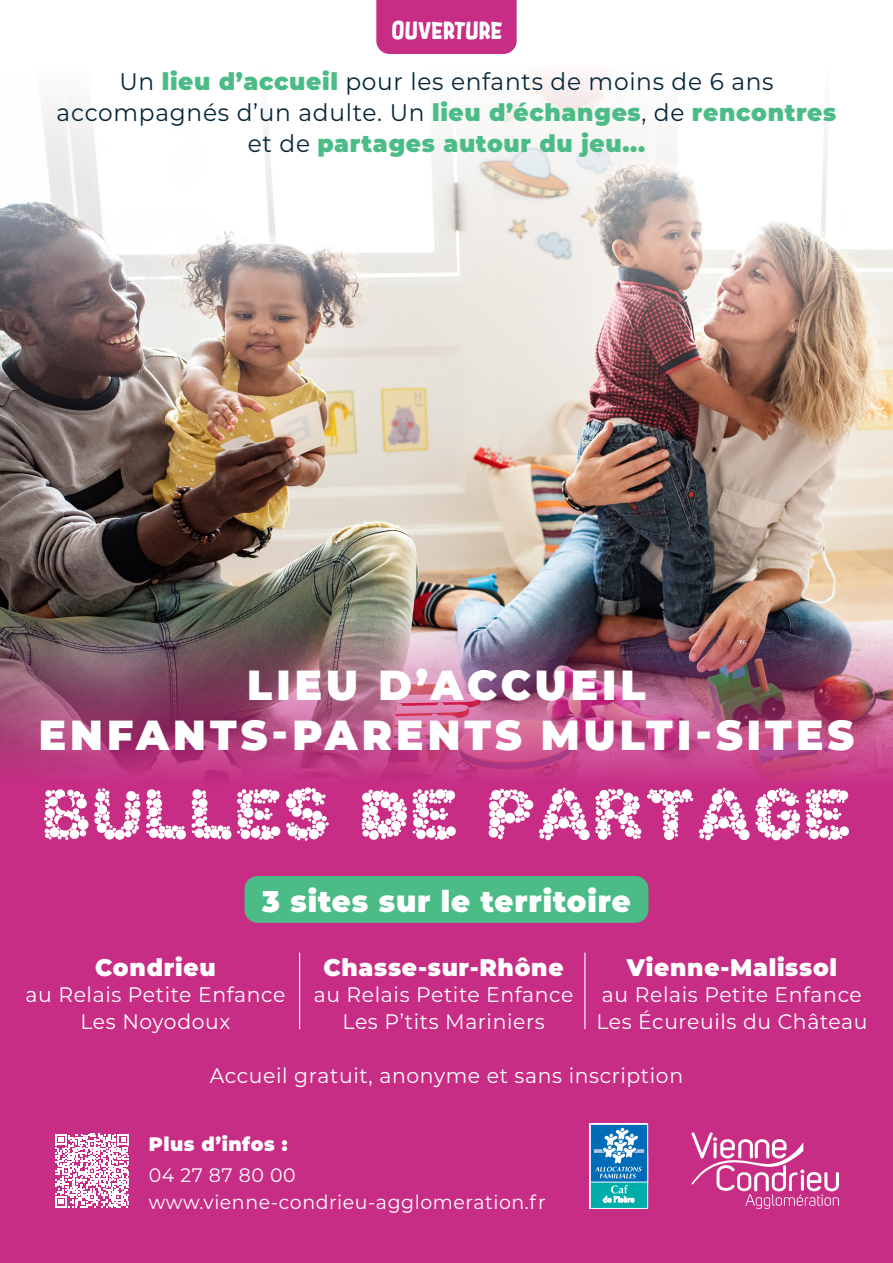
<style>
.page{position:relative;width:893px;height:1263px;background:#fff}
.page>*{position:absolute;margin:0;border:0;box-sizing:border-box;transform-origin:0 0}
.t1{font:75px "Bubble";letter-spacing:-.025em;color:#fff}
.t2{font:900 42px/50.4px "Montserrat";letter-spacing:.1em;color:#fff;text-align:center}
.t3{font:900 30px "Montserrat";letter-spacing:.03em;color:#fff}
.t4{font:24px/30.9px "Montserrat";letter-spacing:.03em;color:#062639;text-align:center}
.t5{font:900 24px "Montserrat";letter-spacing:.03em;color:#fff}
.t6{font:21px "Montserrat";letter-spacing:.03em;color:#fff}
.t7{font:700 21px "Imaginary Friend BB";color:#fff}
.t8{font:19.5px "Montserrat";letter-spacing:.03em;color:#fff}
.t9{font:900 19.5px "Montserrat";letter-spacing:.03em;color:#fff}
.s1{font-weight:900;color:#4cbc86}
</style>
<div class="page">
<img style="left:0;top:72px;width:893px;height:545px">
<img style="left:0;top:617px;width:893px;height:170px">
<div style="left:0;top:787px;width:893px;height:476px;background:#c82d86"></div>
<svg style="left:691px;top:1132px;width:148px;height:77px"></svg>
<svg style="left:55px;top:1134px;width:74px;height:73px"></svg>
<div style="left:244px;top:876px;width:404px;height:47px;background:#4cbc86;border-radius:13px"></div>
<hr style="left:299px;top:952px;width:1px;height:77px;background:#fff">
<hr style="left:584px;top:952px;width:1px;height:77px;background:#fff">
<div style="left:376px;top:0;width:141px;height:54px;background:#c82d86"></div>
<div style="left:590px;top:1154px;width:58px;height:54px;background:#00ada8"></div>
<div style="left:590px;top:1154px;width:58px;height:54px;border:1px solid #fff"></div>
<div style="left:590px;top:1124px;width:58px;height:58px;background:#006bb6"></div>
<div style="left:590px;top:1124px;width:58px;height:58px;border:1px solid #fff"></div>
<svg style="left:594px;top:1128px;width:50px;height:50px"></svg>
<svg style="left:603px;top:1185px;width:31px;height:17px"></svg>
<p class="t7" style="left:391px;top:14px;width:115px">OUVERTURE</p>
<p class="t4" style="left:57px;top:65px;width:781px">Un <span class="s1">lieu d’accueil</span> pour les enfants de moins de 6 ans accompagnés d’un adulte. Un <span class="s1">lieu d’échanges</span>, de <span class="s1">rencontres </span>et de <span class="s1">partages autour du jeu...</span></p>
<p class="t2" style="left:39px;top:657px;width:817px">LIEU D’ACCUEIL<br>ENFANTS-PARENTS MULTI-SITES</p>
<p class="t1" style="left:40px;top:781px;width:814px">BULLES DE PARTAGE</p>
<p class="t3" style="left:262px;top:879px;width:370px">3 sites sur le territoire</p>
<p class="t5" style="left:95px;top:949px;width:122px">Condrieu</p>
<p class="t6" style="left:26px;top:980px;width:261px">au Relais Petite Enfance</p>
<p class="t6" style="left:81px;top:1007px;width:151px">Les Noyodoux</p>
<p class="t5" style="left:324px;top:949px;width:242px">Chasse-sur-Rhône</p>
<p class="t6" style="left:314px;top:980px;width:261px">au Relais Petite Enfance</p>
<p class="t6" style="left:343px;top:1007px;width:204px">Les P’tits Mariniers</p>
<p class="t5" style="left:627px;top:949px;width:212px">Vienne-Malissol</p>
<p class="t6" style="left:602px;top:980px;width:261px">au Relais Petite Enfance</p>
<p class="t6" style="left:596px;top:1007px;width:273px">Les Écureuils du Château</p>
<p class="t6" style="left:210px;top:1061px;width:475px">Accueil gratuit, anonyme et sans inscription</p>
<p class="t9" style="left:149px;top:1130px;width:140px">Plus d’infos :</p>
<p class="t8" style="left:149px;top:1162px;width:148px">04 27 87 80 00</p>
<p class="t8" style="left:149px;top:1189px;width:398px">www.vienne-condrieu-agglomeration.fr</p>
</div>
